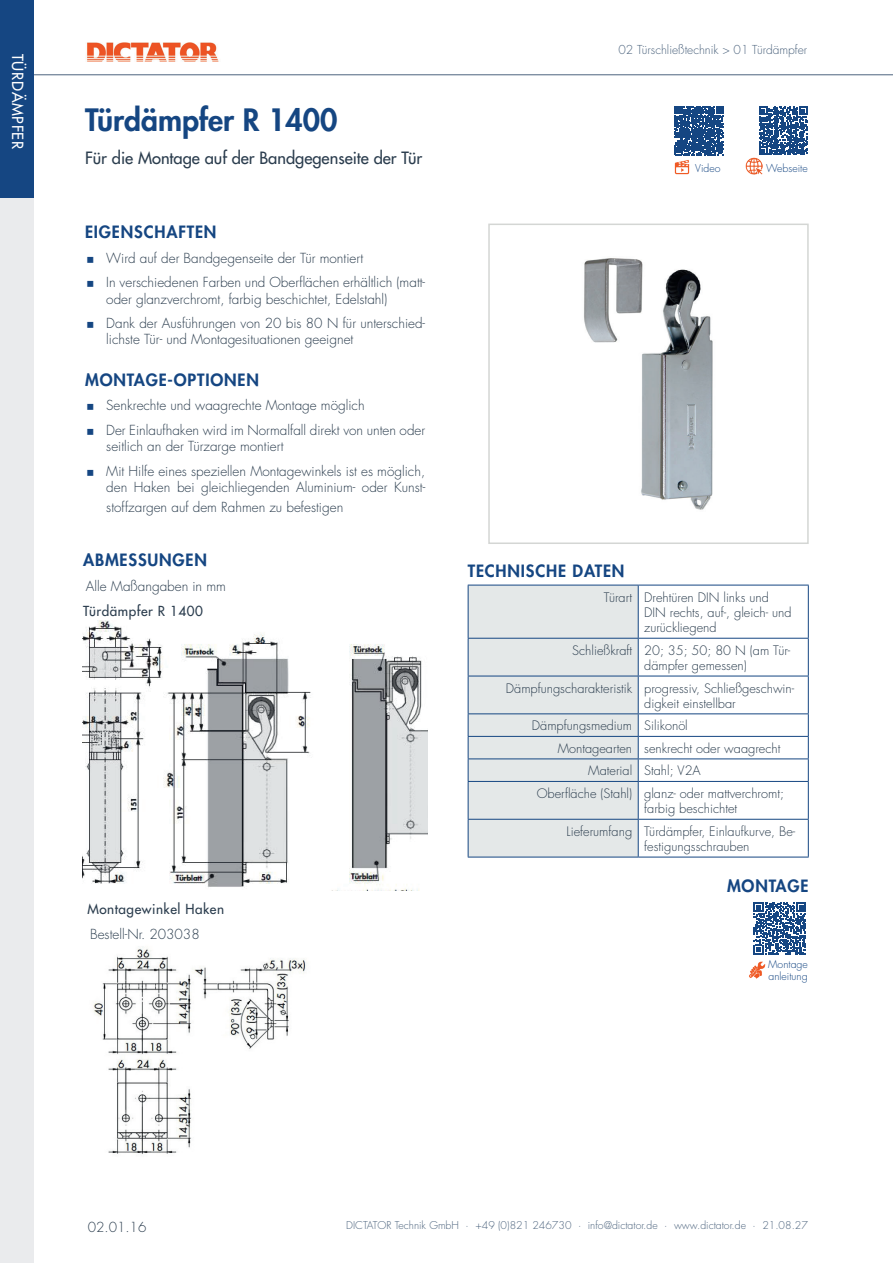
<style>
.page{position:relative;width:893px;height:1263px;background:#fff}
.page>*{position:absolute;margin:0;border:0;box-sizing:border-box;transform-origin:0 0}
.t1{font:800 30px "Futura Std";color:#154682}
.t2{font:800 16.5px "Futura Std";letter-spacing:.05em;color:#154682}
.t3{font:500 16.5px "Futura Std";color:#2b3d4e}
.t4{font:500 15px "Futura Std";letter-spacing:.05em;color:#fff}
.t5{font:300 13.5px/24.8px "Futura Std";color:#2b3d4e}
.t6{font:500 13.5px "Futura Std";letter-spacing:.04em;color:#2b3d4e}
.t7{font:300 12.75px/15.3px "Futura Std";color:#2b3d4e}
.t8{font:300 12px "Futura Std";color:#4d647e}
.t9{font:300 10.5px "Futura Std";color:#4d647e}
.t10{font:300 10.5px/12.6px "Futura Std";color:#154682}
</style>
<div class="page">
<div style="left:0;top:0;width:34px;height:1263px;background:#eaebed"></div>
<img style="left:87px;top:43px;width:132px;height:19px">
<hr style="left:34px;top:74px;width:859px;height:1px;background:#4d647e">
<div style="left:0;top:0;width:34px;height:198px;background:#154682"></div>
<img style="left:83px;top:621px;width:345px;height:269px">
<img style="left:93px;top:948px;width:214px;height:207px">
<img style="left:584px;top:258px;width:129px;height:252px">
<div style="left:488px;top:224px;width:321px;height:320px;border:2px solid #d4d6d4"></div>
<div style="left:469px;top:586px;width:169px;height:271px;background:#e4e8e8"></div>
<hr style="left:468px;top:585px;width:170px;height:1px;background:#154682">
<hr style="left:468px;top:585px;width:1px;height:53px;background:#154682">
<hr style="left:638px;top:585px;width:171px;height:1px;background:#154682">
<hr style="left:638px;top:585px;width:1px;height:53px;background:#154682">
<hr style="left:808px;top:585px;width:1px;height:53px;background:#154682">
<hr style="left:468px;top:638px;width:170px;height:1px;background:#154682">
<hr style="left:468px;top:639px;width:1px;height:37px;background:#154682">
<hr style="left:638px;top:638px;width:171px;height:1px;background:#154682">
<hr style="left:638px;top:639px;width:1px;height:37px;background:#154682">
<hr style="left:808px;top:639px;width:1px;height:37px;background:#154682">
<hr style="left:468px;top:676px;width:170px;height:1px;background:#154682">
<hr style="left:468px;top:676px;width:1px;height:37px;background:#154682">
<hr style="left:638px;top:676px;width:171px;height:1px;background:#154682">
<hr style="left:638px;top:676px;width:1px;height:37px;background:#154682">
<hr style="left:808px;top:676px;width:1px;height:37px;background:#154682">
<hr style="left:468px;top:713px;width:170px;height:1px;background:#154682">
<hr style="left:638px;top:713px;width:171px;height:1px;background:#154682">
<hr style="left:468px;top:736px;width:170px;height:1px;background:#154682">
<hr style="left:638px;top:736px;width:171px;height:1px;background:#154682">
<hr style="left:468px;top:758px;width:170px;height:1px;background:#154682">
<svg style="left:468px;top:714px;width:1px;height:67px"></svg>
<hr style="left:638px;top:758px;width:171px;height:1px;background:#154682">
<svg style="left:638px;top:714px;width:1px;height:67px"></svg>
<svg style="left:808px;top:714px;width:1px;height:67px"></svg>
<hr style="left:468px;top:781px;width:170px;height:1px;background:#154682">
<hr style="left:468px;top:782px;width:1px;height:37px;background:#154682">
<hr style="left:638px;top:781px;width:171px;height:1px;background:#154682">
<hr style="left:638px;top:782px;width:1px;height:37px;background:#154682">
<hr style="left:808px;top:782px;width:1px;height:37px;background:#154682">
<hr style="left:468px;top:819px;width:170px;height:1px;background:#154682">
<hr style="left:468px;top:820px;width:1px;height:37px;background:#154682">
<hr style="left:638px;top:819px;width:171px;height:1px;background:#154682">
<hr style="left:638px;top:820px;width:1px;height:37px;background:#154682">
<hr style="left:808px;top:820px;width:1px;height:37px;background:#154682">
<hr style="left:468px;top:857px;width:170px;height:1px;background:#154682">
<hr style="left:638px;top:857px;width:171px;height:1px;background:#154682">
<svg style="left:759px;top:107px;width:48px;height:48px"></svg>
<svg style="left:675px;top:106px;width:49px;height:49px;background:#325d91"></svg>
<img style="left:674px;top:160px;width:16px;height:15px">
<img style="left:746px;top:158px;width:17px;height:17px">
<svg style="left:754px;top:902px;width:52px;height:53px"></svg>
<img style="left:749px;top:961px;width:16px;height:17px">
<p class="t4" style="left:27px;top:54px;width:97px;rotate:90deg">TÜRDÄMPFER</p>
<h1 class="t1" style="left:85px;top:101px;width:254px">Türdämpfer R 1400</h1>
<p class="t3" style="left:85px;top:147px;width:339px">Für die Montage auf der Bandgegenseite der Tür</p>
<p class="t2" style="left:85px;top:221px;width:133px">EIGENSCHAFTEN</p>
<p class="t5" style="left:106px;top:246px;width:320px">Wird auf der Bandgegenseite der Tür montiert<br>In verschiedenen Farben und Oberflächen erhältlich (matt-</p>
<p class="t5" style="left:106px;top:287px;width:320px">oder glanzverchromt, farbig beschichtet, Edelstahl)<br>Dank der Ausführungen von 20 bis 80 N für unterschied-</p>
<p class="t5" style="left:106px;top:328px;width:249px">lichste Tür- und Montagesituationen geeignet</p>
<p class="t2" style="left:85px;top:369px;width:175px">MONTAGE-OPTIONEN</p>
<p class="t5" style="left:106px;top:393px;width:320px">Senkrechte und waagrechte Montage möglich<br>Der Einlaufhaken wird im Normalfall direkt von unten oder</p>
<p class="t5" style="left:106px;top:434px;width:320px">seitlich an der Türzarge montiert<br>Mit Hilfe eines speziellen Montagewinkels ist es möglich,</p>
<p class="t5" style="left:106px;top:478px;width:320px;line-height:19.8px">den Haken bei gleichliegenden Aluminium- oder Kunst&shy;stoffzargen auf dem Rahmen zu befestigen</p>
<p class="t2" style="left:83px;top:550px;width:125px">ABMESSUNGEN</p>
<p class="t5" style="left:86px;top:574px;width:142px">Alle Maßangaben in mm</p>
<p class="t6" style="left:83px;top:602px;width:122px">Türdämpfer R 1400</p>
<p class="t6" style="left:87px;top:901px;width:138px">Montagewinkel Haken</p>
<p class="t5" style="left:90px;top:922px;width:111px">Bestell-Nr. 203038</p>
<p class="t8" style="left:618px;top:42px;width:190px">02 Türschließtechnik &gt; 01 Türdämpfer</p>
<p class="t10" style="left:695px;top:162px;width:27px">Video</p>
<p class="t10" style="left:766px;top:162px;width:43px">Webseite</p>
<p class="t2" style="left:468px;top:560px;width:158px">TECHNISCHE DATEN</p>
<p class="t7" style="left:644px;top:590px;width:149px;text-indent:-40px">Türart Drehtüren DIN links und<br>DIN rechts, auf-, gleich- und zurückliegend</p>
<p class="t7" style="left:644px;top:643px;width:148px;text-indent:-72px">Schließkraft 20; 35; 50; 80 N (am Tür&shy;dämpfer gemessen)</p>
<p class="t7" style="left:644px;top:681px;width:152px;text-indent:-138px">Dämpfungscharakteristik progressiv, Schließgeschwin&shy;digkeit einstellbar</p>
<p class="t7" style="left:532px;top:718px;width:157px">Dämpfungsmedium Silikonöl</p>
<p class="t7" style="left:558px;top:741px;width:224px">Montagearten senkrecht oder waagrecht</p>
<p class="t7" style="left:588px;top:763px;width:114px">Material Stahl; V2A</p>
<p class="t7" style="left:537px;top:786px;width:249px">Oberfläche (Stahl) glanz- oder mattverchromt;</p>
<p class="t7" style="left:566px;top:798px;width:230px;line-height:22.5px;text-indent:78px">farbig beschichtet<br>Lieferumfang Türdämpfer, Einlaufkurve, Be-</p>
<p class="t7" style="left:644px;top:839px;width:107px">festigungsschrauben</p>
<p class="t2" style="left:727px;top:876px;width:83px">MONTAGE</p>
<p class="t10" style="left:768px;top:958px;width:41px">Montage anleitung</p>
<p class="t5" style="left:88px;top:1215px;width:60px">02.01.16</p>
<p class="t9" style="left:346px;top:1219px;width:463px">DICTATOR Technik GmbH · +49 (0)821 246730 · info@dictator.de · www.dictator.de · 21.08.27</p>
</div>
